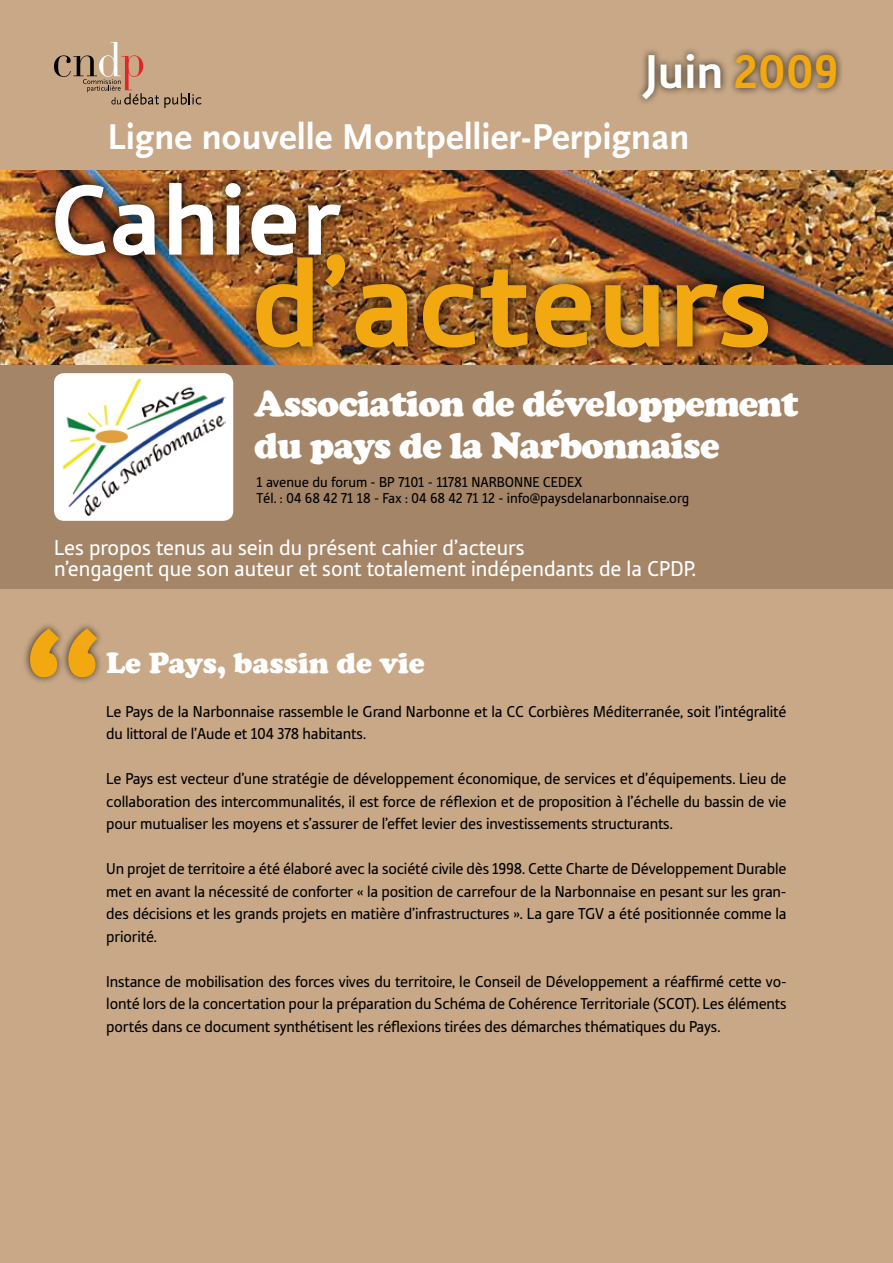
<style>
.page{position:relative;width:893px;height:1263px;background:#c8a887}
.page>*{position:absolute;margin:0;border:0;box-sizing:border-box;transform-origin:0 0}
.t1{font:700 190.5px "Tabula ITC Std";color:#f2a911}
.t2{font:700 129.6px "Tabula ITC Std";letter-spacing:.01em;color:#f2a911}
.t3{font:700 104.1px "Tabula ITC Std";letter-spacing:.01em;color:#fff}
.t4{font:700 49.5px "Tabula ITC Std";color:#fff}
.t5{font:900 37.5px/42px "Cooper";letter-spacing:-.02em;color:#fff}
.t6{font:700 37.5px "Scala Sans";color:#fff}
.t7{font:900 30px "Cooper";color:#fff}
.t8{font:22.5px/21px "Tabula ITC Std";color:#fff}
.t9{font:16.5px/22.5px "Tabula ITC Std";letter-spacing:-.01em;color:#000;text-align:justify}
.t10{font:15px/16.5px "Tabula ITC Std";color:#000}
.s1{color:#f2a911}
</style>
<div class="page">
<div style="left:0;top:322px;width:893px;height:266px;background:#a58567"></div>
<img style="left:0;top:170px;width:893px;height:195px">
<div style="left:40px;top:167px;width:740px;height:192px;background:#000;opacity:.75"></div>
<div style="left:22px;top:620px;width:82px;height:64px;background:#000;opacity:.75"></div>
<div style="left:634px;top:46px;width:209px;height:59px;background:#000;opacity:.75"></div>
<svg style="left:54px;top:42px;width:148px;height:66px"></svg>
<div style="left:54px;top:373px;width:179px;height:148px;background:#fff;border-radius:10px"></div>
<img style="left:62px;top:379px;width:164px;height:137px">
<h3 class="t4" style="left:644px;top:43px;width:196px">Juin <span class="s1">2009</span></h3>
<h3 class="t6" style="left:107px;top:117px;width:584px">Ligne nouvelle Montpellier-Perpignan</h3>
<h3 class="t3" style="left:50px;top:159px;width:293px">Cahier</h3>
<h2 class="t2" style="left:250px;top:228px;width:524px">d’acteurs</h2>
<h3 class="t5" style="left:254px;top:383px;width:546px">Association de développement du pays de la Narbonnaise</h3>
<p class="t10" style="left:256px;top:473px;width:434px">1 avenue du forum - BP 7101 - 11781 NARBONNE CEDEX<br>Tél. : 04 68 42 71 18 - Fax : 04 68 42 71 12 - info@paysdelanarbonnaise.org</p>
<h3 class="t8" style="left:54px;top:537px;width:643px">Les propos tenus au sein du présent cahier d’acteurs<br>n’engagent que son auteur et sont totalement indépendants de la CPDP.</h3>
<h1 class="t1" style="left:24px;top:592px;width:80px">‘‘</h1>
<h3 class="t7" style="left:106px;top:646px;width:320px">Le Pays, bassin de vie</h3>
<p class="t9" style="left:106px;top:700px;width:682px">Le Pays de la Narbonnaise rassemble le Grand Narbonne et la CC Corbières Méditerranée, soit l’intégralité du littoral de l’Aude et 104 378 habitants.</p>
<p class="t9" style="left:106px;top:767px;width:682px">Le Pays est vecteur d’une stratégie de développement économique, de services et d’équipements. Lieu de collaboration des intercommunalités, il est force de réflexion et de proposition à l’échelle du bassin de vie pour mutualiser les moyens et s’assurer de l’effet levier des investissements structurants.</p>
<p class="t9" style="left:106px;top:857px;width:682px">Un projet de territoire a été élaboré avec la société civile dès 1998. Cette Charte de Développement Durable met en avant la nécessité de conforter « la position de carrefour de la Narbonnaise en pesant sur les gran&shy;des décisions et les grands projets en matière d’infrastructures ». La gare TGV a été positionnée comme la priorité.</p>
<p class="t9" style="left:106px;top:970px;width:682px">Instance de mobilisation des forces vives du territoire, le Conseil de Développement a réaffirmé cette vo&shy;lonté lors de la concertation pour la préparation du Schéma de Cohérence Territoriale (SCOT). Les éléments portés dans ce document synthétisent les réflexions tirées des démarches thématiques du Pays.</p>
</div>
